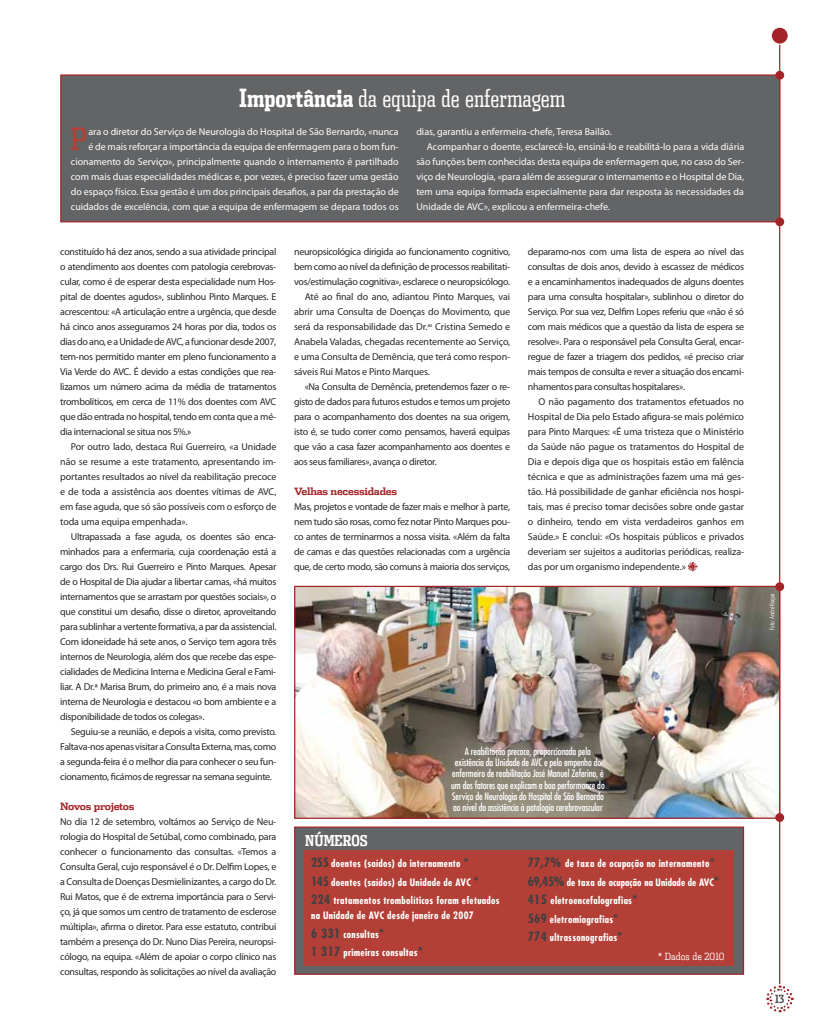
<style>
.page{position:relative;width:815px;height:1028px;background:#fff}
.page>*{position:absolute;margin:0;border:0;box-sizing:border-box;transform-origin:0 0}
.t1{font:30.62px "Dispatch Comp";color:#b43f36}
.t2{font:300 25px "Dispatch Comp Tab";color:#fff}
.t3{font:700 15px "Dispatch Comp Tab";color:#fff}
.t4{font:700 11.25px "Dispatch Comp";color:#4d4d4f}
.t5{font:10px/15px "Myriad Pro";letter-spacing:-.03em;color:#292829;text-align:justify}
.t6{font:10px/15px "Myriad Pro";color:#fff;text-align:right}
.t7{font:700 condensed 10px/18.5px "Futura LT";letter-spacing:.03em;color:#fff}
.t8{font:condensed 10px/11.2px "Futura LT";letter-spacing:-.01em;color:#fff;text-align:center}
.t9{font:10px "Myriad Pro";letter-spacing:-.01em;color:#292829}
.t10{font:700 10px "Dispatch";letter-spacing:-.03em;color:#a22428}
.t11{font:300 10px "Dispatch Cond";color:#fff}
.t12{font:6.25px "Benton Sans Comp";color:#fff}
.s1{font-weight:700}
.s2{font-size:12.5px;color:#414042}
</style>
<div class="page">
<img style="left:296px;top:588px;width:482px;height:229px">
<div style="left:294px;top:586px;width:486px;height:233px;border:1px solid #a22428"></div>
<div style="left:60px;top:74px;width:720px;height:148px;background:#636466;border:1px solid #a22428"></div>
<div style="left:775px;top:71px;width:9px;height:9px;background:#a22428;border-radius:50%"></div>
<div style="left:775px;top:217px;width:9px;height:9px;background:#a22428;border-radius:50%"></div>
<div style="left:775px;top:813px;width:9px;height:9px;background:#a22428;border-radius:50%"></div>
<div style="left:775px;top:582px;width:9px;height:9px;background:#a22428;border-radius:50%"></div>
<div style="left:294px;top:826px;width:450px;height:148px;background:#636466;border:1px solid #a22428"></div>
<svg style="left:687px;top:562px;width:10px;height:9px"></svg>
<div style="left:304px;top:850px;width:429px;height:115px;background:#b43f36"></div>
<svg style="left:766px;top:984px;width:28px;height:29px"></svg>
<div style="left:772px;top:28px;width:16px;height:16px;background:#a22428;border-radius:50%"></div>
<hr style="left:779px;top:45px;width:1px;height:939px;background:#a22428">
<h2 class="t2" style="left:239px;top:83px;width:328px"><span class="s1">Importância</span> da equipa de enfermagem</h2>
<h1 class="t1" style="left:71px;top:120px;width:16px">P</h1>
<p class="t6" style="left:71px;top:124px;width:329px">ara o diretor do Serviço de Neurologia do Hospital de São Bernardo, «nunca<br>é de mais reforçar a importância da equipa de enfermagem para o bom fun&shy;cionamento do Serviço», principalmente quando o internamento é partilhado com mais duas especialidades médicas e, por vezes, é preciso fazer uma gestão do espaço físico. Essa gestão é um dos principais desafios, a par da prestação de cuidados de excelência, com que a equipa de enfermagem se depara todos os</p>
<p class="t6" style="left:416px;top:124px;width:197px">dias, garantiu a enfermeira-chefe, Teresa Bailão.</p>
<p class="t6" style="left:427px;top:139px;width:319px">Acompanhar o doente, esclarecê-lo, ensiná-lo e reabilitá-lo para a vida diária</p>
<p class="t6" style="left:416px;top:154px;width:329px">são funções bem conhecidas desta equipa de enfermagem que, no caso do Ser-</p>
<p class="t6" style="left:416px;top:169px;width:329px">viço de Neurologia, «para além de assegurar o internamento e o Hospital de Dia,</p>
<p class="t6" style="left:416px;top:184px;width:329px">tem uma equipa formada especialmente para dar resposta às necessidades da</p>
<p class="t6" style="left:416px;top:199px;width:195px">Unidade de AVC», explicou a enfermeira-chefe.</p>
<p class="t5" style="left:60px;top:244px;width:218px">constituído há dez anos, sendo a sua atividade principal o atendimento aos doentes com patologia cerebrovas&shy;cular, como é de esperar desta especialidade num Hos&shy;pital de doentes agudos», sublinhou Pinto Marques. E acrescentou: «A articulação entre a urgência, que desde há cinco anos asseguramos 24 horas por dia, todos os dias do ano, e a Unidade de AVC, a funcionar desde 2007, tem-nos permitido manter em pleno funcionamento a Via Verde do AVC. É devido a estas condições que rea&shy;lizamos um número acima da média de tratamentos trombolíticos, em cerca de 11% dos doentes com AVC que dão entrada no hospital, tendo em conta que a mé&shy;dia internacional se situa nos 5%.»</p>
<p class="t5" style="left:60px;top:439px;width:218px;text-indent:11px">Por outro lado, destaca Rui Guerreiro, «a Unidade não se resume a este tratamento, apresentando im&shy;portantes resultados ao nível da reabilitação precoce e de toda a assistência aos doentes vítimas de AVC, em fase aguda, que só são possíveis com o esforço de toda uma equipa empenhada».</p>
<p class="t5" style="left:60px;top:529px;width:218px;text-indent:11px">Ultrapassada a fase aguda, os doentes são enca&shy;minhados para a enfermaria, cuja coordenação está a cargo dos Drs. Rui Guerreiro e Pinto Marques. Apesar de o Hospital de Dia ajudar a libertar camas, «há muitos internamentos que se arrastam por questões sociais», o que constitui um desafio, disse o diretor, aproveitando para sublinhar a vertente formativa, a par da assistencial.<br>Com idoneidade há sete anos, o Serviço tem agora três internos de Neurologia, além dos que recebe das espe&shy;cialidades de Medicina Interna e Medicina Geral e Fami&shy;liar. A Dr.ª Marisa Brum, do primeiro ano, é a mais nova interna de Neurologia e destacou «o bom ambiente e a disponibilidade de todos os colegas».</p>
<p class="t5" style="left:60px;top:724px;width:218px;text-indent:11px">Seguiu-se a reunião, e depois a visita, como previsto.<br>Faltava-nos apenas visitar a Consulta Externa, mas, como a segunda-feira é o melhor dia para conhecer o seu fun&shy;cionamento, ficámos de regressar na semana seguinte.</p>
<p class="t10" style="left:60px;top:799px;width:76px">Novos projetos</p>
<p class="t5" style="left:60px;top:814px;width:218px">No dia 12 de setembro, voltámos ao Serviço de Neu&shy;rologia do Hospital de Setúbal, como combinado, para conhecer o funcionamento das consultas. «Temos a Consulta Geral, cujo responsável é o Dr. Delfim Lopes, e a Consulta de Doenças Desmielinizantes, a cargo do Dr.<br>Rui Matos, que é de extrema importância para o Servi&shy;ço, já que somos um centro de tratamento de esclerose múltipla», afirma o diretor. Para esse estatuto, contribui também a presença do Dr. Nuno Dias Pereira, neuropsi&shy;cólogo, na equipa. «Além de apoiar o corpo clínico nas consultas, respondo às solicitações ao nível da avaliação</p>
<p class="t5" style="left:294px;top:244px;width:218px">neuropsicológica dirigida ao funcionamento cognitivo,</p>
<p class="t5" style="left:294px;top:259px;width:218px">bem como ao nível da definição de processos reabilitati-</p>
<p class="t5" style="left:294px;top:274px;width:218px">vos/estimulação cognitiva», esclarece o neuropsicólogo.</p>
<p class="t9" style="left:305px;top:290px;width:207px">Até ao final do ano, adiantou Pinto Marques, vai</p>
<p class="t9" style="left:294px;top:305px;width:218px">abrir uma Consulta de Doenças do Movimento, que</p>
<p class="t9" style="left:294px;top:320px;width:218px">será da responsabilidade das Dr.<sup>as</sup> Cristina Semedo e</p>
<p class="t9" style="left:294px;top:335px;width:218px">Anabela Valadas, chegadas recentemente ao Serviço,</p>
<p class="t9" style="left:294px;top:350px;width:218px">e uma Consulta de Demência, que terá como respon-</p>
<p class="t9" style="left:294px;top:365px;width:137px">sáveis Rui Matos e Pinto Marques.</p>
<p class="t5" style="left:305px;top:379px;width:207px">«Na Consulta de Demência, pretendemos fazer o re-</p>
<p class="t5" style="left:294px;top:394px;width:218px">gisto de dados para futuros estudos e temos um projeto</p>
<p class="t5" style="left:294px;top:409px;width:218px">para o acompanhamento dos doentes na sua origem,</p>
<p class="t5" style="left:294px;top:424px;width:218px">isto é, se tudo correr como pensamos, haverá equipas</p>
<p class="t5" style="left:294px;top:439px;width:218px">que vão a casa fazer acompanhamento aos doentes e</p>
<p class="t5" style="left:294px;top:454px;width:144px">aos seus familiares», avança o diretor.</p>
<p class="t10" style="left:294px;top:484px;width:105px">Velhas necessidades</p>
<p class="t5" style="left:294px;top:499px;width:218px">Mas, projetos e vontade de fazer mais e melhor à parte, nem tudo são rosas, como fez notar Pinto Marques pou&shy;co antes de terminarmos a nossa visita. «Além da falta de camas e das questões relacionadas com a urgência que, de certo modo, são comuns à maioria dos serviços,</p>
<p class="t5" style="left:528px;top:244px;width:218px">deparamo-nos com uma lista de espera ao nível das consultas de dois anos, devido à escassez de médicos e a encaminhamentos inadequados de alguns doentes para uma consulta hospitalar», sublinhou o diretor do Serviço. Por sua vez, Delfim Lopes referiu que «não é só com mais médicos que a questão da lista de espera se resolve». Para o responsável pela Consulta Geral, encar&shy;regue de fazer a triagem dos pedidos, «é preciso criar mais tempos de consulta e rever a situação dos encami&shy;nhamentos para consultas hospitalares».</p>
<p class="t5" style="left:528px;top:394px;width:218px;text-indent:11px">O não pagamento dos tratamentos efetuados no Hospital de Dia pelo Estado afigura-se mais polémico para Pinto Marques: «É uma tristeza que o Ministério da Saúde não pague os tratamentos do Hospital de Dia e depois diga que os hospitais estão em falência técnica e que as administrações fazem uma má ges&shy;tão. Há possibilidade de ganhar eficiência nos hospi&shy;tais, mas é preciso tomar decisões sobre onde gastar o dinheiro, tendo em vista verdadeiros ganhos em Saúde.» E conclui: «Os hospitais públicos e privados deveriam ser sujeitos a auditorias periódicas, realiza&shy;das por um organismo independente.»</p>
<h3 class="t3" style="left:305px;top:831px;width:62px">Números</h3>
<p class="t8" style="left:451px;top:745px;width:155px">A reabilitação precoce, proporcionada pela existência da Unidade de AVC e pelo empenho do enfermeiro de reabilitação José Manuel Zeferino, é um dos fatores que explicam a boa performance do Serviço de Neurologia do Hospital de São Bernardo ao nível da assistência à patologia cerebrovascular</p>
<p class="t7" style="left:311px;top:854px;width:190px"><span class="s2">255</span> doentes (saídos) do internamento <span class="s2">*<br>145</span> doentes (saídos) da Unidade de AVC <span class="s2">*<br>224</span> tratamentos trombolíticos foram efetuados</p>
<p class="t7" style="left:311px;top:906px;width:164px">na Unidade de AVC desde janeiro de 2007<br><span class="s2">6 331</span> consultas<span class="s2">*<br>1 317</span> primeiras consultas<span class="s2">*</span></p>
<p class="t7" style="left:528px;top:854px;width:193px"><span class="s2">77,7%</span> de taxa de ocupação no internamento<span class="s2">*<br>69,45%</span> de taxa de ocupação na Unidade de AVC<span class="s2">*<br>415</span> eletroencefalografias<span class="s2">*<br>569</span> eletromiografias<span class="s2">*<br>774</span> ultrassonografias<span class="s2">*</span></p>
<p class="t11" style="left:658px;top:950px;width:68px">* Dados de 2010</p>
<p class="t12" style="left:769px;top:630px;width:38px;rotate:-90deg">Foto: André Roque</p>
<p class="t4" style="left:775px;top:992px;width:11px">13</p>
</div>
